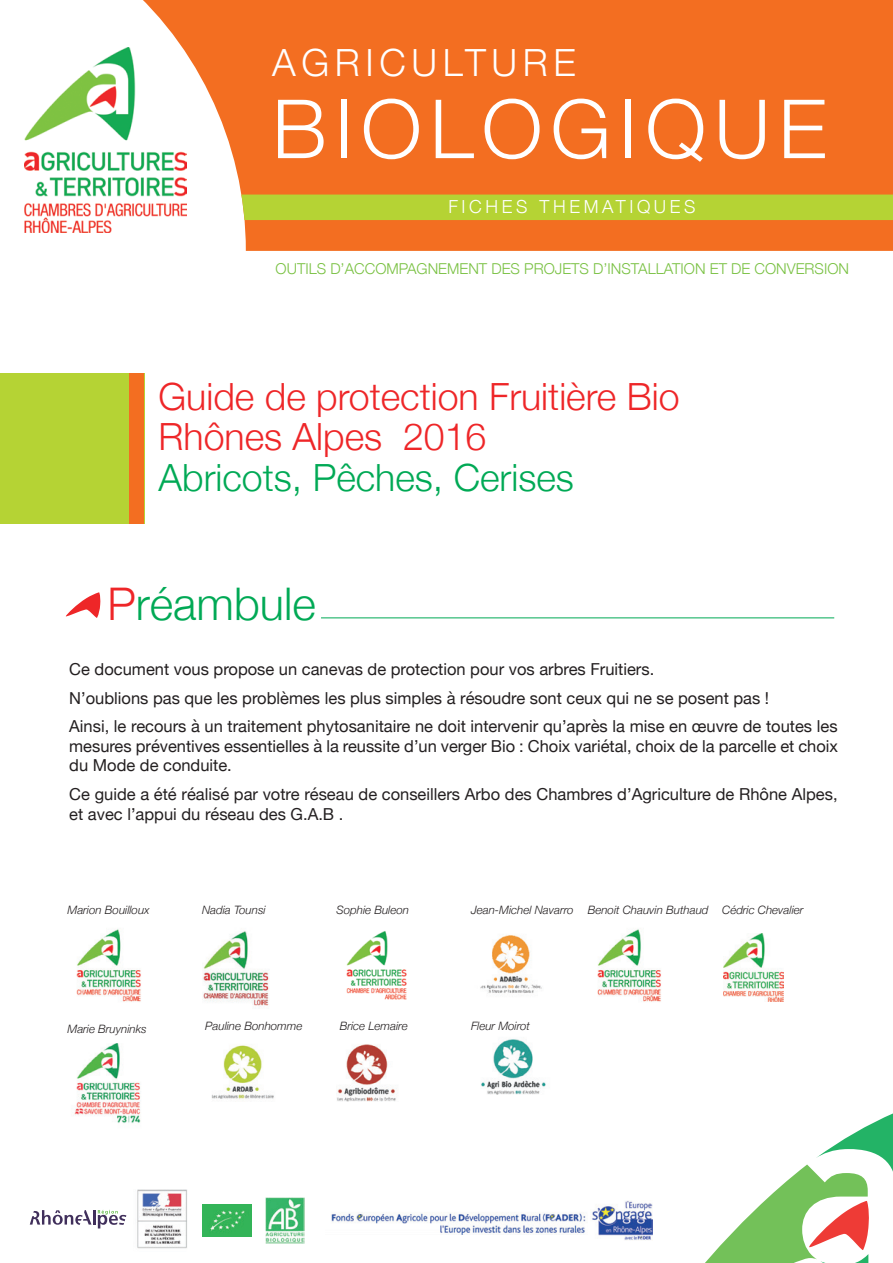
<style>
.page{position:relative;width:893px;height:1263px;background:#fff}
.page>*{position:absolute;margin:0;border:0;box-sizing:border-box;transform-origin:0 0}
.t1{font:300 81.75px "Helvetica Neue";letter-spacing:.1em;color:#fff}
.t2{font:300 45px "Helvetica Neue";color:#00a955}
.t3{font:300 37.5px/40.5px "Helvetica Neue";color:#ee2628}
.t4{font:300 37.5px "Helvetica Neue";color:#00a955}
.t5{font:300 37.5px "Helvetica Neue";letter-spacing:.15em;color:#fff}
.t6{font:300 18px "Helvetica Neue";letter-spacing:.2em;color:#fff}
.t7{font:16.5px/19.8px "Helvetica Neue";color:#231f20;text-align:justify}
.t8{font:300 15px "Helvetica Neue";color:#79c142}
.t9{font:italic 300 11.55px "Helvetica Neue";color:#231f20}
.s1{color:#ee2628}
</style>
<div class="page">
<img style="left:24px;top:57px;width:83px;height:176px">
<svg style="left:107px;top:0;width:786px;height:251px;fill:#f36e21"></svg>
<div style="left:241px;top:195px;width:652px;height:25px;background:#b5d334"></div>
<svg style="left:705px;top:1113px;width:188px;height:150px"></svg>
<svg style="left:30px;top:1210px;width:96px;height:18px"></svg>
<img style="left:137px;top:1190px;width:50px;height:59px">
<img style="left:203px;top:1204px;width:48px;height:32px">
<img style="left:266px;top:1197px;width:39px;height:47px">
<img style="left:592px;top:1200px;width:61px;height:40px">
<img style="left:331px;top:1212px;width:255px;height:22px">
<div style="left:0;top:373px;width:144px;height:151px;background:#b5d334"></div>
<div style="left:130px;top:373px;width:14px;height:151px;background:#f36e21"></div>
<svg style="left:66px;top:592px;width:35px;height:26px"></svg>
<hr style="left:321px;top:617px;width:513px;height:1px;background:#00a955">
<img style="left:76px;top:929px;width:65px;height:73px">
<img style="left:203px;top:931px;width:66px;height:76px">
<img style="left:346px;top:931px;width:61px;height:69px">
<img style="left:480px;top:935px;width:62px;height:58px">
<img style="left:597px;top:929px;width:64px;height:73px">
<img style="left:724px;top:933px;width:59px;height:68px">
<img style="left:74px;top:1043px;width:67px;height:80px">
<img style="left:211px;top:1045px;width:63px;height:55px">
<img style="left:336px;top:1044px;width:61px;height:58px">
<img style="left:481px;top:1039px;width:65px;height:56px">
<h3 class="t5" style="left:272px;top:33px;width:305px">AGRICULTURE</h3>
<h1 class="t1" style="left:272px;top:63px;width:556px">BIOLOGIQUE</h1>
<p class="t6" style="left:448px;top:192px;width:249px">FICHES THEMATIQUES</p>
<p class="t8" style="left:276px;top:257px;width:575px">OUTILS D’ACCOMPAGNEMENT DES PROJETS D’INSTALLATION ET DE CONVERSION</p>
<p class="t3" style="left:159px;top:373px;width:523px">Guide de protection Fruitière Bio<br>Rhônes Alpes 2016</p>
<p class="t4" style="left:159px;top:447px;width:417px">Abricots, Pêches, Cerises</p>
<p class="t2" style="left:107px;top:567px;width:210px"><span class="s1">P</span>réambule</p>
<p class="t7" style="left:69px;top:660px;width:586px">Ce document vous propose un canevas de protection pour vos arbres Fruitiers.</p>
<p class="t7" style="left:69px;top:689px;width:701px">N’oublions pas que les problèmes les plus simples à résoudre sont ceux qui ne se posent pas !</p>
<p class="t7" style="left:69px;top:717px;width:770px">Ainsi, le recours à un traitement phytosanitaire ne doit intervenir qu’après la mise en œuvre de toutes les mesures préventives essentielles à la reussite d’un verger Bio : Choix variétal, choix de la parcelle et choix du Mode de conduite.</p>
<p class="t7" style="left:69px;top:785px;width:770px">Ce guide a été réalisé par votre réseau de conseillers Arbo des Chambres d’Agriculture de Rhône Alpes, et avec l’appui du réseau des G.A.B .</p>
<p class="t9" style="left:67px;top:900px;width:84px">Marion Bouilloux</p>
<p class="t9" style="left:202px;top:900px;width:65px">Nadia Tounsi</p>
<p class="t9" style="left:336px;top:900px;width:74px">Sophie Buleon</p>
<p class="t9" style="left:471px;top:900px;width:104px">Jean-Michel Navarro</p>
<p class="t9" style="left:588px;top:900px;width:122px">Benoit Chauvin Buthaud</p>
<p class="t9" style="left:722px;top:900px;width:83px">Cédric Chevalier</p>
<p class="t9" style="left:67px;top:1020px;width:81px">Marie Bruyninks</p>
<p class="t9" style="left:205px;top:1017px;width:99px">Pauline Bonhomme</p>
<p class="t9" style="left:340px;top:1017px;width:70px">Brice Lemaire</p>
<p class="t9" style="left:471px;top:1017px;width:61px">Fleur Moirot</p>
</div>
